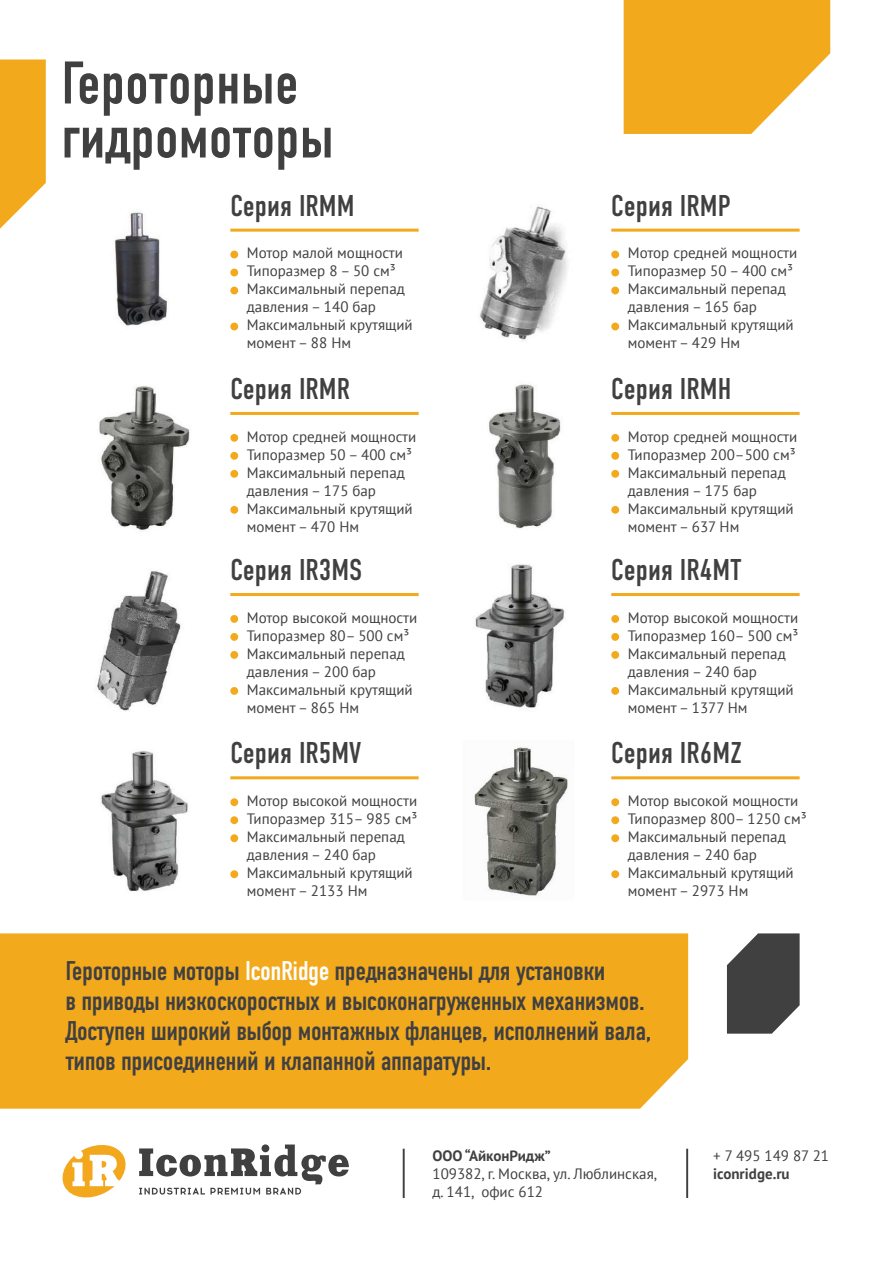
<style>
.page{position:relative;width:893px;height:1263px;background:#fff}
.page>*{position:absolute;margin:0;border:0;box-sizing:border-box;transform-origin:0 0}
.t1{font:60px/54px "DIN Condensed C";color:#404041}
.t2{font:30px "DIN Condensed C";color:#404041}
.t3{font:27px/30px "DIN Condensed C";letter-spacing:-.02em;color:#404041}
.t4{font:15px/18px "PT Sans";color:#404041}
.t5{font:700 15px "PT Sans";color:#404041}
.s1{color:#fff}
</style>
<div class="page">
<div style="left:0;top:933px;width:688px;height:176px;background:#f3a91c"></div>
<svg style="left:624px;top:0;width:206px;height:134px;background:#f4b235"></svg>
<svg style="left:0;top:60px;width:46px;height:169px;background:#f4b53c"></svg>
<svg style="left:727px;top:933px;width:73px;height:101px;background:#59595a"></svg>
<div style="left:611px;top:251px;width:8px;height:7px;background:#f3a91c;border-radius:50%"></div>
<div style="left:611px;top:269px;width:8px;height:7px;background:#f3a91c;border-radius:50%"></div>
<div style="left:611px;top:287px;width:8px;height:7px;background:#f3a91c;border-radius:50%"></div>
<div style="left:611px;top:323px;width:8px;height:7px;background:#f3a91c;border-radius:50%"></div>
<div style="left:611px;top:434px;width:8px;height:8px;background:#f3a91c;border-radius:50%"></div>
<div style="left:611px;top:452px;width:8px;height:8px;background:#f3a91c;border-radius:50%"></div>
<div style="left:611px;top:470px;width:8px;height:8px;background:#f3a91c;border-radius:50%"></div>
<div style="left:611px;top:506px;width:8px;height:8px;background:#f3a91c;border-radius:50%"></div>
<div style="left:611px;top:615px;width:8px;height:8px;background:#f3a91c;border-radius:50%"></div>
<div style="left:611px;top:633px;width:8px;height:8px;background:#f3a91c;border-radius:50%"></div>
<div style="left:611px;top:651px;width:8px;height:8px;background:#f3a91c;border-radius:50%"></div>
<div style="left:611px;top:687px;width:8px;height:8px;background:#f3a91c;border-radius:50%"></div>
<div style="left:611px;top:798px;width:8px;height:8px;background:#f3a91c;border-radius:50%"></div>
<div style="left:611px;top:816px;width:8px;height:8px;background:#f3a91c;border-radius:50%"></div>
<div style="left:611px;top:834px;width:8px;height:8px;background:#f3a91c;border-radius:50%"></div>
<div style="left:611px;top:870px;width:8px;height:8px;background:#f3a91c;border-radius:50%"></div>
<div style="left:230px;top:251px;width:8px;height:7px;background:#f3a91c;border-radius:50%"></div>
<div style="left:230px;top:269px;width:8px;height:7px;background:#f3a91c;border-radius:50%"></div>
<div style="left:230px;top:287px;width:8px;height:7px;background:#f3a91c;border-radius:50%"></div>
<div style="left:230px;top:323px;width:8px;height:7px;background:#f3a91c;border-radius:50%"></div>
<div style="left:230px;top:434px;width:8px;height:8px;background:#f3a91c;border-radius:50%"></div>
<div style="left:230px;top:452px;width:8px;height:8px;background:#f3a91c;border-radius:50%"></div>
<div style="left:230px;top:470px;width:8px;height:8px;background:#f3a91c;border-radius:50%"></div>
<div style="left:230px;top:506px;width:8px;height:8px;background:#f3a91c;border-radius:50%"></div>
<div style="left:230px;top:615px;width:8px;height:8px;background:#f3a91c;border-radius:50%"></div>
<div style="left:230px;top:633px;width:8px;height:8px;background:#f3a91c;border-radius:50%"></div>
<div style="left:230px;top:651px;width:8px;height:8px;background:#f3a91c;border-radius:50%"></div>
<div style="left:230px;top:687px;width:8px;height:8px;background:#f3a91c;border-radius:50%"></div>
<div style="left:230px;top:798px;width:8px;height:8px;background:#f3a91c;border-radius:50%"></div>
<div style="left:230px;top:816px;width:8px;height:8px;background:#f3a91c;border-radius:50%"></div>
<div style="left:230px;top:834px;width:8px;height:8px;background:#f3a91c;border-radius:50%"></div>
<div style="left:230px;top:870px;width:8px;height:8px;background:#f3a91c;border-radius:50%"></div>
<img style="left:114px;top:212px;width:53px;height:114px">
<img style="left:99px;top:386px;width:91px;height:146px">
<img style="left:97px;top:570px;width:84px;height:141px">
<img style="left:101px;top:751px;width:87px;height:140px">
<img style="left:479px;top:205px;width:88px;height:136px">
<img style="left:489px;top:384px;width:72px;height:145px">
<img style="left:475px;top:564px;width:90px;height:145px">
<img style="left:474px;top:747px;width:94px;height:149px">
<hr style="left:230px;top:229px;width:189px;height:3px;background:#f3a91c">
<hr style="left:230px;top:412px;width:189px;height:3px;background:#f3a91c">
<hr style="left:230px;top:593px;width:189px;height:3px;background:#f3a91c">
<hr style="left:230px;top:776px;width:189px;height:3px;background:#f3a91c">
<hr style="left:611px;top:229px;width:189px;height:3px;background:#f3a91c">
<hr style="left:611px;top:412px;width:189px;height:3px;background:#f3a91c">
<hr style="left:611px;top:593px;width:189px;height:3px;background:#f3a91c">
<hr style="left:611px;top:776px;width:189px;height:3px;background:#f3a91c">
<svg style="left:139px;top:1144px;width:210px;height:50px"></svg>
<svg style="left:62px;top:1145px;width:64px;height:53px"></svg>
<hr style="left:403px;top:1149px;width:2px;height:49px;background:#404041">
<hr style="left:686px;top:1149px;width:2px;height:49px;background:#404041">
<h1 class="t1" style="left:61px;top:57px;width:274px">Героторные гидромоторы</h1>
<h2 class="t2" style="left:230px;top:189px;width:126px">Серия IRMM</h2>
<p class="t4" style="left:247px;top:244px;width:167px">Мотор малой мощности<br>Типоразмер 8 – 50 см³<br>Максимальный перепад давления – 140 бар<br>Максимальный крутящий момент – 88 Нм</p>
<h2 class="t2" style="left:230px;top:373px;width:121px">Серия IRMR</h2>
<p class="t4" style="left:247px;top:427px;width:171px">Мотор средней мощности<br>Типоразмер 50 – 400 см³<br>Максимальный перепад давления – 175 бар<br>Максимальный крутящий момент – 470 Нм</p>
<h2 class="t2" style="left:230px;top:554px;width:134px">Серия IR3MS</h2>
<p class="t4" style="left:247px;top:608px;width:172px">Мотор высокой мощности<br>Типоразмер 80– 500 см³<br>Максимальный перепад давления – 200 бар<br>Максимальный крутящий момент – 865 Нм</p>
<h2 class="t2" style="left:230px;top:737px;width:133px">Серия IR5MV</h2>
<p class="t4" style="left:247px;top:791px;width:172px">Мотор высокой мощности<br>Типоразмер 315– 985 см³<br>Максимальный перепад давления – 240 бар<br>Максимальный крутящий момент – 2133 Нм</p>
<h2 class="t2" style="left:611px;top:189px;width:121px">Серия IRMP</h2>
<p class="t4" style="left:628px;top:244px;width:171px">Мотор средней мощности<br>Типоразмер 50 – 400 см³<br>Максимальный перепад давления – 165 бар<br>Максимальный крутящий момент – 429 Нм</p>
<h2 class="t2" style="left:611px;top:373px;width:122px">Серия IRMH</h2>
<p class="t4" style="left:628px;top:427px;width:171px">Мотор средней мощности<br>Типоразмер 200–500 см³<br>Максимальный перепад давления – 175 бар<br>Максимальный крутящий момент – 637 Нм</p>
<h2 class="t2" style="left:611px;top:554px;width:132px">Серия IR4MT</h2>
<p class="t4" style="left:628px;top:608px;width:172px">Мотор высокой мощности<br>Типоразмер 160– 500 см³<br>Максимальный перепад давления – 240 бар<br>Максимальный крутящий момент – 1377 Нм</p>
<h2 class="t2" style="left:611px;top:737px;width:133px">Серия IR6MZ</h2>
<p class="t4" style="left:628px;top:791px;width:180px">Мотор высокой мощности<br>Типоразмер 800– 1250 см³<br>Максимальный перепад давления – 240 бар<br>Максимальный крутящий момент – 2973 Нм</p>
<h3 class="t3" style="left:66px;top:956px;width:588px">Героторные моторы <span class="s1">IconRidge</span> предназначены для установки<br>в приводы низкоскоростных и высоконагруженных механизмов.<br>Доступен широкий выбор монтажных фланцев, исполнений вала, типов присоединений и клапанной аппаратуры.</h3>
<p class="t5" style="left:432px;top:1146px;width:120px">ООО “АйконРидж”</p>
<p class="t4" style="left:432px;top:1165px;width:226px">109382, г. Москва, ул. Люблинская, д. 141, офис 612</p>
<p class="t4" style="left:713px;top:1147px;width:117px">+ 7 495 149 87 21</p>
<p class="t5" style="left:713px;top:1164px;width:78px">iconridge.ru</p>
</div>
